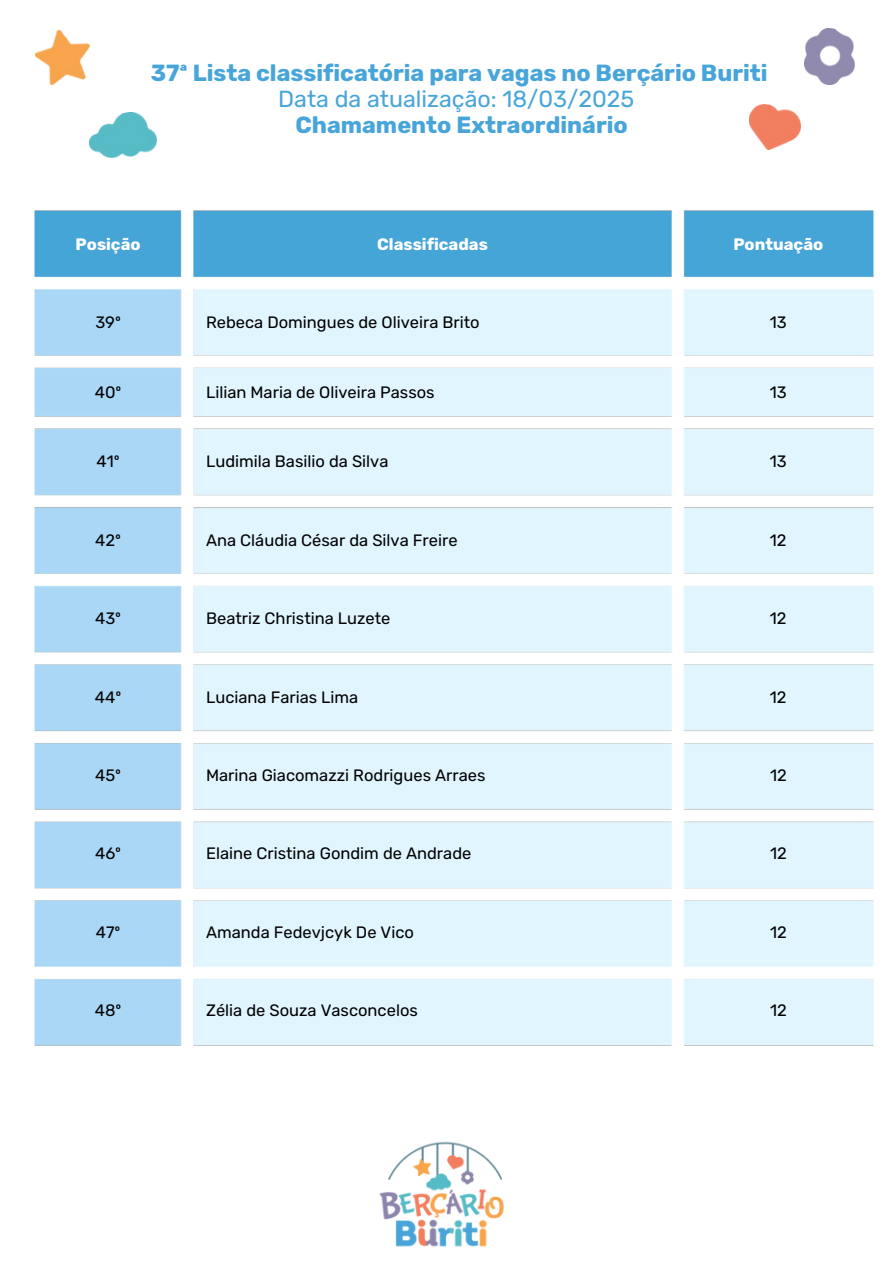
<style>
.page{position:relative;width:894px;height:1264px;background:#fff}
.page>*{position:absolute;margin:0;border:0;box-sizing:border-box;transform-origin:0 0}
.t1{font:700 23.25px/25.8px "Rubik";color:#48a5d9;text-align:center}
.t2{font:16.5px "Rubik";color:#000}
.t3{font:700 16.5px "Rubik";color:#fff}
.s1{font-weight:400}
</style>
<div class="page">
<img style="left:379px;top:1141px;width:125px;height:106px">
<img style="left:34px;top:210px;width:840px;height:836px">
<img style="left:89px;top:113px;width:68px;height:45px">
<img style="left:35px;top:30px;width:54px;height:54px">
<img style="left:749px;top:105px;width:51px;height:45px">
<img style="left:804px;top:29px;width:50px;height:56px">
<p class="t1" style="left:151px;top:61px;width:618px">37ª Lista classificatória para vagas no Berçário Buriti<br><span class="s1">Data da atualização: 18/03/2025<br></span>Chamamento Extraordinário</p>
<p class="t3" style="left:76px;top:235px;width:66px">Posição</p>
<p class="t3" style="left:377px;top:235px;width:112px">Classificadas</p>
<p class="t3" style="left:733px;top:235px;width:91px">Pontuação</p>
<h1 class="t2" style="left:95px;top:312px;width:27px">39º</h1>
<p class="t2" style="left:206px;top:312px;width:275px">Rebeca Domingues de Oliveira Brito</p>
<p class="t2" style="left:769px;top:312px;width:18px">13</p>
<p class="t2" style="left:95px;top:383px;width:28px">40º</p>
<p class="t2" style="left:206px;top:383px;width:230px">Lilian Maria de Oliveira Passos</p>
<p class="t2" style="left:769px;top:383px;width:18px">13</p>
<p class="t2" style="left:96px;top:451px;width:25px">41º</p>
<p class="t2" style="left:206px;top:451px;width:184px">Ludimila Basilio da Silva</p>
<p class="t2" style="left:769px;top:451px;width:18px">13</p>
<p class="t2" style="left:95px;top:530px;width:27px">42º</p>
<p class="t2" style="left:206px;top:530px;width:253px">Ana Cláudia César da Silva Freire</p>
<p class="t2" style="left:769px;top:530px;width:18px">12</p>
<p class="t2" style="left:95px;top:608px;width:28px">43º</p>
<p class="t2" style="left:206px;top:608px;width:186px">Beatriz Christina Luzete</p>
<p class="t2" style="left:769px;top:608px;width:18px">12</p>
<h2 class="t2" style="left:95px;top:687px;width:28px">44º</h2>
<p class="t2" style="left:206px;top:687px;width:154px">Luciana Farias Lima</p>
<p class="t2" style="left:769px;top:687px;width:18px">12</p>
<p class="t2" style="left:95px;top:765px;width:27px">45º</p>
<p class="t2" style="left:206px;top:765px;width:281px">Marina Giacomazzi Rodrigues Arraes</p>
<h2 class="t2" style="left:769px;top:765px;width:18px">12</h2>
<h2 class="t2" style="left:95px;top:844px;width:28px">46º</h2>
<p class="t2" style="left:206px;top:844px;width:267px">Elaine Cristina Gondim de Andrade</p>
<p class="t2" style="left:769px;top:844px;width:18px">12</p>
<p class="t2" style="left:96px;top:922px;width:26px">47º</p>
<p class="t2" style="left:206px;top:922px;width:209px">Amanda Fedevjcyk De Vico</p>
<p class="t2" style="left:769px;top:922px;width:18px">12</p>
<p class="t2" style="left:95px;top:1001px;width:28px">48º</p>
<p class="t2" style="left:206px;top:1001px;width:213px">Zélia de Souza Vasconcelos</p>
<p class="t2" style="left:769px;top:1001px;width:18px">12</p>
</div>
